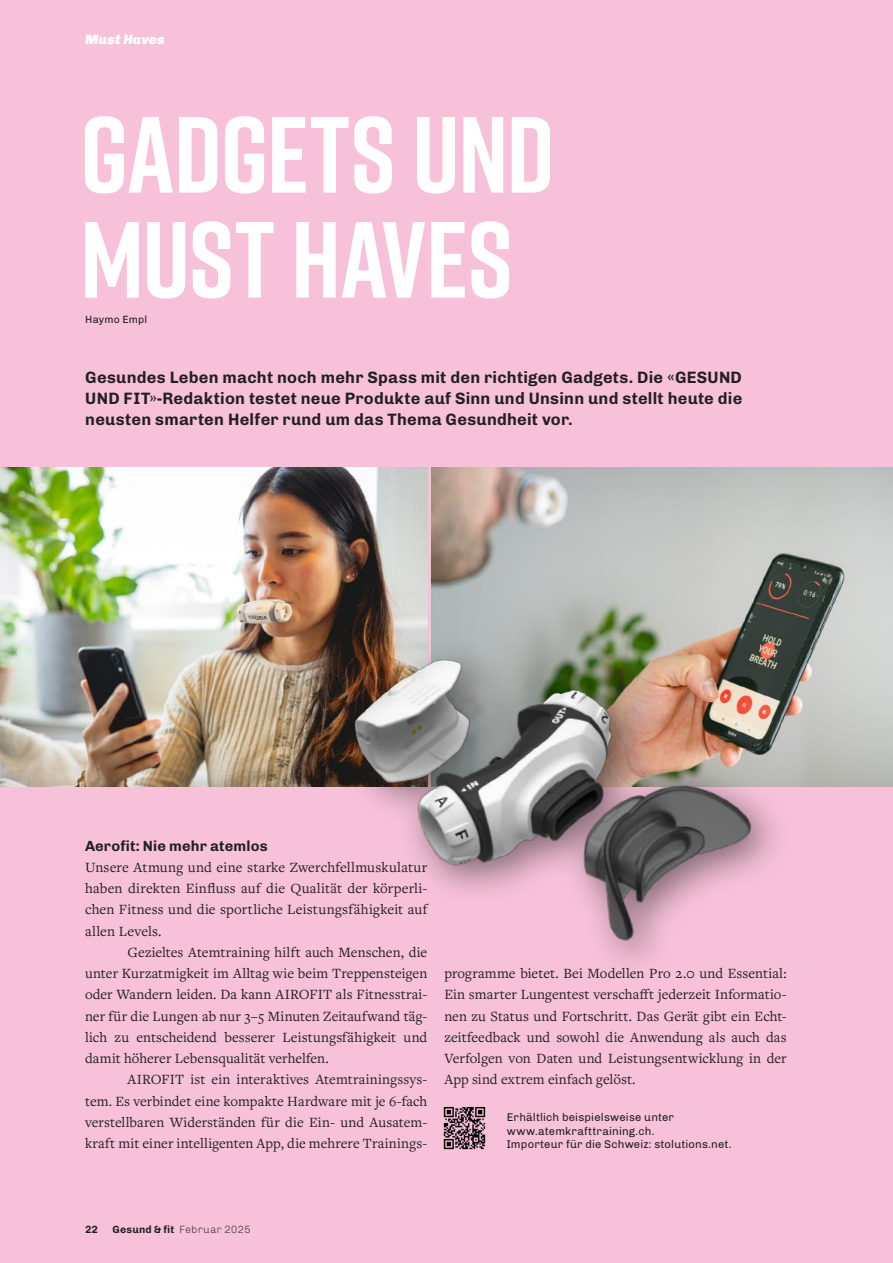
<style>
.page{position:relative;width:893px;height:1263px;background:#f7c1d9}
.page>*{position:absolute;margin:0;border:0;box-sizing:border-box;transform-origin:0 0}
.t1{font:700 108px/105px "Rift";letter-spacing:-.005em;color:#fff}
.t2{font:700 16.5px/21.3px "Chivo";letter-spacing:.015em;color:#231f20;text-align:justify}
.t3{font:14.7px/21.3px "Freight Text Pro";letter-spacing:.005em;color:#231f20;text-align:justify}
.t4{font:700 14.7px "Chivo";letter-spacing:.01em;color:#231f20}
.t5{font:italic 900 13.5px "Chivo";letter-spacing:.01em;color:#fff}
.t6{font:11.25px/13.5px "Chivo";letter-spacing:.015em;color:#231f20}
.t7{font:300 10.5px "Chivo";letter-spacing:.025em;color:#231f20}
.t8{font:10.5px "Chivo";letter-spacing:.015em;color:#231f20}
.t9{font:700 10.5px "Chivo";color:#231f20}
.s1{font-weight:700}
</style>
<div class="page">
<img style="left:0;top:468px;width:427px;height:319px">
<img style="left:432px;top:468px;width:461px;height:319px">
<img style="left:262px;top:608px;width:581px;height:354px">
<img style="left:443px;top:1106px;width:43px;height:44px">
<p class="t5" style="left:85px;top:31px;width:81px">Must Haves</p>
<h1 class="t1" style="left:80px;top:101px;width:477px">GADGETS UND<br>MUST HAVES</h1>
<p class="t8" style="left:85px;top:313px;width:64px">Haymo Empl</p>
<p class="t2" style="left:85px;top:366px;width:658px">Gesundes Leben macht noch mehr Spass mit den richtigen Gadgets. Die «GESUND UND FIT»-Redaktion testet neue Produkte auf Sinn und Unsinn und stellt heute die neusten smarten Helfer rund um das Thema Gesundheit vor.</p>
<p class="t4" style="left:85px;top:837px;width:184px">Aerofit: Nie mehr atemlos</p>
<p class="t3" style="left:85px;top:856px;width:344px">Unsere Atmung und eine starke Zwerchfellmuskulatur haben direkten Einfluss auf die Qualität der körperli&shy;chen Fitness und die sportliche Leistungsfähigkeit auf allen Levels.</p>
<p class="t3" style="left:85px;top:941px;width:344px;text-indent:43px">Gezieltes Atemtraining hilft auch Menschen, die unter Kurzatmigkeit im Alltag wie beim Treppensteigen oder Wandern leiden. Da kann AIROFIT als Fitnesstrai&shy;ner für die Lungen ab nur 3–5 Minuten Zeitaufwand täg&shy;lich zu entscheidend besserer Leistungsfähigkeit und damit höherer Lebensqualität verhelfen.</p>
<p class="t3" style="left:85px;top:1068px;width:344px;text-indent:43px">AIROFIT ist ein interaktives Atemtrainingssys&shy;tem. Es verbindet eine kompakte Hardware mit je 6-fach verstellbaren Widerständen für die Ein- und Ausatem&shy;kraft mit einer intelligenten App, die mehrere Trainings-</p>
<p class="t3" style="left:444px;top:962px;width:344px">programme bietet. Bei Modellen Pro 2.0 und Essential:<br>Ein smarter Lungentest verschafft jederzeit Informatio&shy;nen zu Status und Fortschritt. Das Gerät gibt ein Echt&shy;zeitfeedback und sowohl die Anwendung als auch das Verfolgen von Daten und Leistungsentwicklung in der App sind extrem einfach gelöst.</p>
<p class="t6" style="left:507px;top:1110px;width:226px">Erhältlich beispielsweise unter www.atemkrafttraining.ch.<br>Importeur für die Schweiz: stolutions.net.</p>
<p class="t9" style="left:85px;top:1223px;width:14px">22</p>
<p class="t7" style="left:112px;top:1223px;width:140px"><span class="s1">Gesund &amp; fit</span> Februar 2025</p>
</div>
